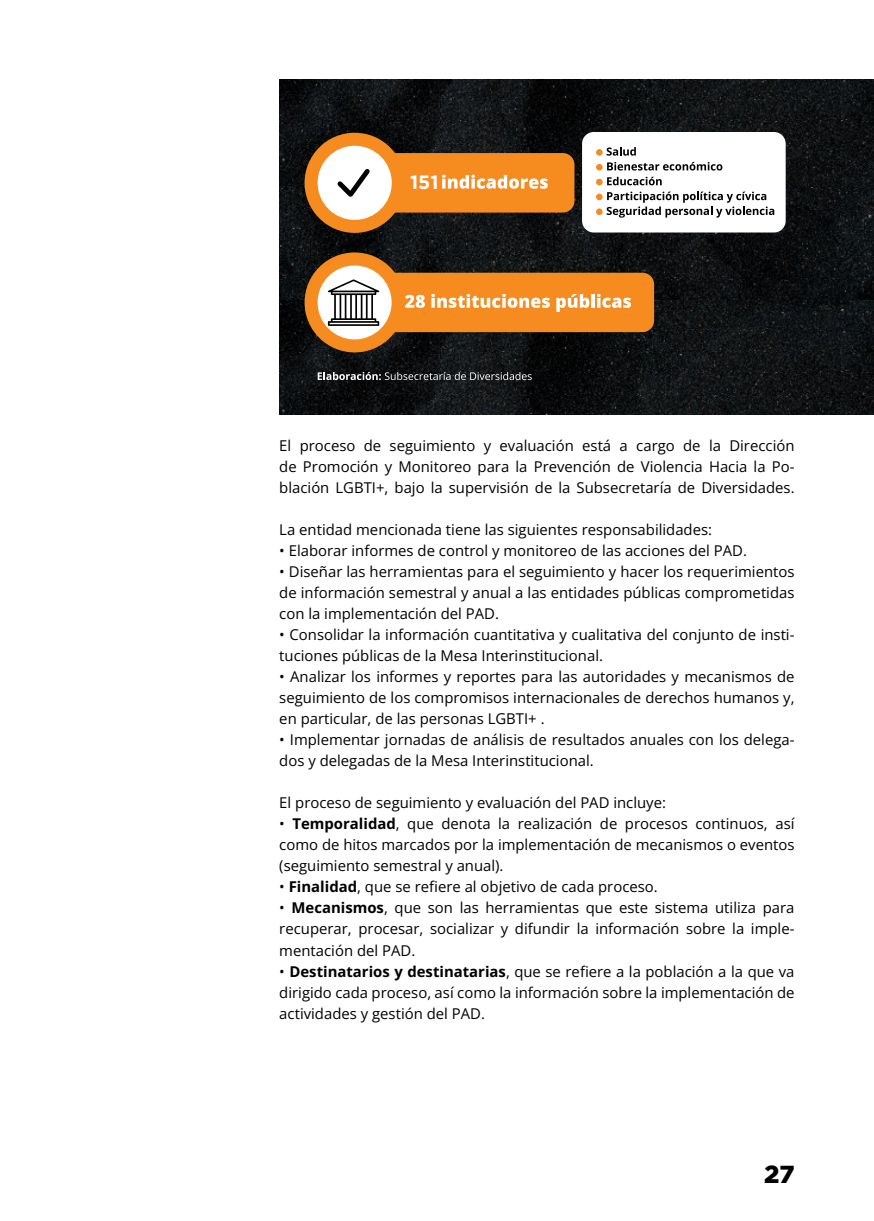
<style>
.page{position:relative;width:874px;height:1221px;background:#fff}
.page>*{position:absolute;margin:0;border:0;box-sizing:border-box;transform-origin:0 0}
.t1{font:900 24.5px "Gotham";color:#000}
.t2{font:700 19.25px "Gotham";color:#fff}
.Párrafo_de_texto{font:14.88px/21px "Open Sans";color:#000;text-align:justify}
.s1{font-weight:700}
</style>
<div class="page">
<img style="left:279px;top:300px;width:594px;height:114px">
<img style="left:279px;top:79px;width:594px;height:221px">
<div style="left:345px;top:153px;width:229px;height:59px;background:#f68b1f;border-radius:12px"></div>
<div style="left:304px;top:133px;width:100px;height:100px;background:#f68b1f;border-radius:50%"></div>
<svg style="left:442px;top:175px;width:105px;height:14px"></svg>
<div style="left:317px;top:146px;width:74px;height:74px;background:#fff;border-radius:50%"></div>
<div style="left:345px;top:273px;width:308px;height:59px;background:#f68b1f;border-radius:12px"></div>
<div style="left:304px;top:252px;width:100px;height:100px;background:#f68b1f;border-radius:50%"></div>
<div style="left:317px;top:265px;width:74px;height:74px;background:#fff;border-radius:50%"></div>
<svg style="left:405px;top:295px;width:20px;height:13px"></svg>
<svg style="left:431px;top:294px;width:118px;height:14px"></svg>
<svg style="left:556px;top:294px;width:33px;height:18px"></svg>
<hr style="left:591px;top:294px;width:3px;height:14px;background:#fff">
<svg style="left:597px;top:294px;width:33px;height:14px"></svg>
<svg style="left:328px;top:279px;width:51px;height:47px"></svg>
<svg style="left:317px;top:372px;width:214px;height:8px;background:#565759"></svg>
<div style="left:581px;top:132px;width:204px;height:100px;background:#fff;border-radius:12px"></div>
<svg style="left:595px;top:149px;width:7px;height:7px"></svg>
<svg style="left:606px;top:147px;width:29px;height:9px"></svg>
<svg style="left:595px;top:164px;width:7px;height:6px"></svg>
<svg style="left:607px;top:162px;width:115px;height:8px"></svg>
<svg style="left:595px;top:179px;width:7px;height:6px"></svg>
<svg style="left:607px;top:177px;width:54px;height:8px"></svg>
<svg style="left:595px;top:194px;width:7px;height:6px"></svg>
<svg style="left:595px;top:208px;width:7px;height:7px"></svg>
<svg style="left:606px;top:191px;width:167px;height:27px"></svg>
<svg style="left:337px;top:169px;width:33px;height:28px"></svg>
<p class="t2" style="left:410px;top:169px;width:30px">151</p>
<p class="Párrafo_de_texto" style="left:279px;top:435px;width:516px">El proceso de seguimiento y evaluación está a cargo de la Dirección de Promoción y Monitoreo para la Prevención de Violencia Hacia la Po&shy;blación LGBTI+, bajo la supervisión de la Subsecretaría de Diversidades.</p>
<p class="Párrafo_de_texto" style="left:279px;top:519px;width:434px">La entidad mencionada tiene las siguientes responsabilidades:</p>
<p class="Párrafo_de_texto" style="left:279px;top:540px;width:469px">• Elaborar informes de control y monitoreo de las acciones del PAD.</p>
<p class="Párrafo_de_texto" style="left:279px;top:561px;width:516px">• Diseñar las herramientas para el seguimiento y hacer los requerimientos de información semestral y anual a las entidades públicas comprometidas con la implementación del PAD.</p>
<p class="Párrafo_de_texto" style="left:279px;top:624px;width:516px">• Consolidar la información cuantitativa y cualitativa del conjunto de insti&shy;tuciones públicas de la Mesa Interinstitucional.</p>
<p class="Párrafo_de_texto" style="left:279px;top:666px;width:516px">• Analizar los informes y reportes para las autoridades y mecanismos de seguimiento de los compromisos internacionales de derechos humanos y, en particular, de las personas LGBTI+ .</p>
<p class="Párrafo_de_texto" style="left:279px;top:729px;width:516px">• Implementar jornadas de análisis de resultados anuales con los delega&shy;dos y delegadas de la Mesa Interinstitucional.</p>
<p class="Párrafo_de_texto" style="left:279px;top:792px;width:388px">El proceso de seguimiento y evaluación del PAD incluye:</p>
<p class="Párrafo_de_texto" style="left:279px;top:813px;width:516px">• <span class="s1">Temporalidad</span>, que denota la realización de procesos continuos, así como de hitos marcados por la implementación de mecanismos o eventos (seguimiento semestral y anual).</p>
<p class="Párrafo_de_texto" style="left:279px;top:876px;width:380px">• <span class="s1">Finalidad</span>, que se refiere al objetivo de cada proceso.</p>
<p class="Párrafo_de_texto" style="left:279px;top:897px;width:516px">• <span class="s1">Mecanismos</span>, que son las herramientas que este sistema utiliza para recuperar, procesar, socializar y difundir la información sobre la imple&shy;mentación del PAD.</p>
<p class="Párrafo_de_texto" style="left:279px;top:960px;width:516px">• <span class="s1">Destinatarios y destinatarias</span>, que se refiere a la población a la que va dirigido cada proceso, así como la información sobre la implementación de actividades y gestión del PAD.</p>
<h1 class="t1" style="left:763px;top:1159px;width:32px">27</h1>
</div>
